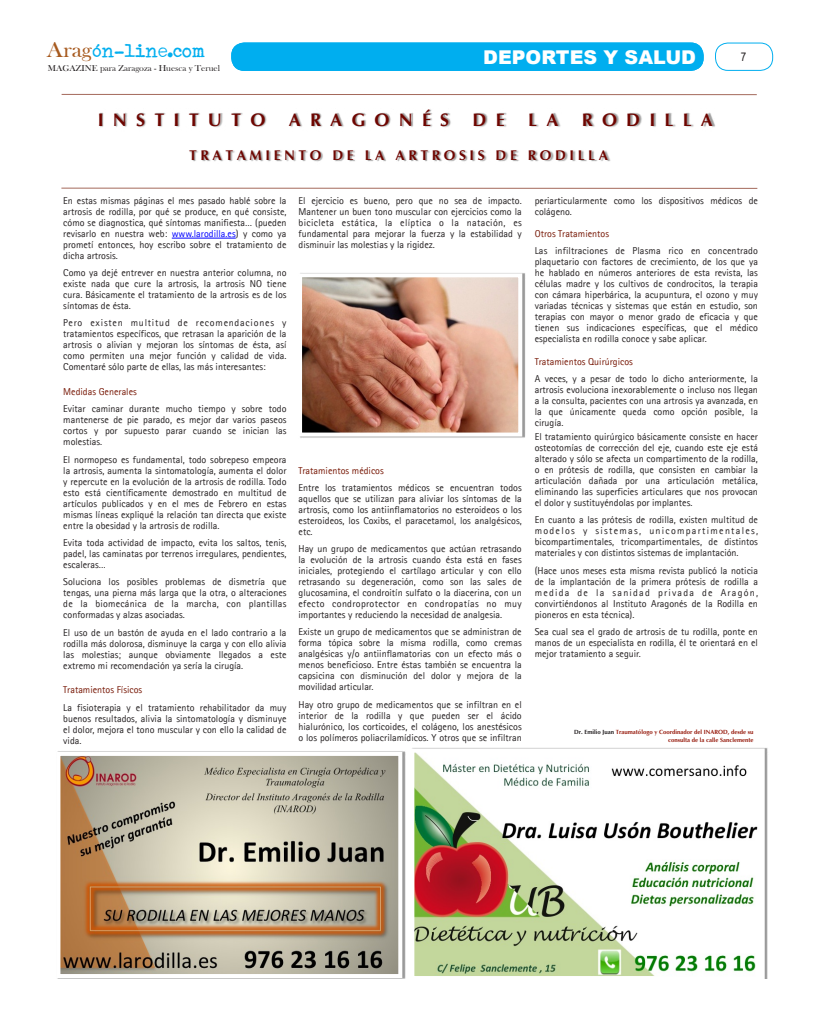
<style>
.page{position:relative;width:820px;height:1021px;background:#fff}
.page>*{position:absolute;margin:0;border:0;box-sizing:border-box;transform-origin:0 0}
.t1{font:22.3px "Bask Old Face";color:#a75a1f;scale:1.07 1}
.t2{font:900 19px "Arial";color:#fff}
.t3{font:18.8px "Typenoksidi";color:#00aeef}
.t4{font:700 18px "Optima";letter-spacing:.51em;color:#6e0500}
.t5{font:700 14px "Optima";letter-spacing:.25em;color:#6e0500}
.t6{font:12px "Arial Narrow";color:#231f20}
.t7{font:10px/11px "Agfa Rotis Sans Serif";color:#231f20;text-align:justify}
.t8{font:8.7px "Bask Old Face";color:#231f20;scale:1.07 1}
.t9{font:700 6px/8px "Optima";color:#971c0e;text-align:right}
.s1{color:#00f}
.s2{color:#771806}
.s3{color:#231f20}
</style>
<div class="page">
<div style="left:714px;top:43px;width:58px;height:28px;border:1px solid #00aeef;border-radius:13px"></div>
<div style="left:231px;top:43px;width:472px;height:28px;background:#00aeef;border-radius:13px"></div>
<img style="left:99px;top:109px;width:616px;height:53px">
<hr style="left:172px;top:238px;width:64px;height:1px;background:#00f">
<hr style="left:61px;top:188px;width:696px;height:1px;background:#a4695b">
<hr style="left:62px;top:94px;width:694px;height:1px;background:#a4695b">
<img style="left:61px;top:757px;width:336px;height:216px">
<div style="left:56px;top:752px;width:346px;height:226px;border:4px solid #fff"></div>
<svg style="left:412px;top:748px;width:352px;height:228px"></svg>
<img style="left:300px;top:273px;width:225px;height:165px">
<img style="left:303px;top:278px;width:214px;height:153px">
<div style="left:298px;top:273px;width:224px;height:163px;border:4px solid #fff"></div>
<p class="t1" style="left:47px;top:38px;width:43px">Arag</p>
<p class="t3" style="left:93px;top:39px;width:114px">ón-line.com</p>
<p class="t2" style="left:483px;top:43px;width:214px">DEPORTES Y SALUD</p>
<p class="t8" style="left:48px;top:63px;width:162px">MAGAZINE para Zaragoza - Huesca y Teruel</p>
<p class="t6" style="left:740px;top:48px;width:7px">7</p>
<h3 class="t4" style="left:98px;top:109px;width:169px">INSTITUTO</h3>
<h3 class="t4" style="left:289px;top:109px;width:162px">ARAGONÉS</h3>
<h3 class="t4" style="left:472px;top:109px;width:34px">D E</h3>
<h3 class="t4" style="left:528px;top:109px;width:32px">L A</h3>
<h3 class="t4" style="left:581px;top:109px;width:133px">RODILLA</h3>
<h3 class="t5" style="left:189px;top:147px;width:420px">TRATAMIENTO DE LA ARTROSIS DE RODILLA</h3>
<p class="t7" style="left:63px;top:195px;width:225px">En estas mismas páginas el mes pasado hablé sobre la artrosis de rodilla, por qué se produce, en qué consiste, cómo se diagnostica, qué síntomas manifiesta… (pueden revisarlo en nuestra web: <span class="s1">www.larodilla.es</span>) y como ya prometí entonces, hoy escribo sobre el tratamiento de dicha artrosis.</p>
<p class="t7" style="left:63px;top:267px;width:225px">Como ya dejé entrever en nuestra anterior columna, no existe nada que cure la artrosis, la artrosis NO tiene cura. Básicamente el tratamiento de la artrosis es de los síntomas de ésta.</p>
<p class="t7" style="left:63px;top:317px;width:224px">Pero existen multitud de recomendaciones y tratamientos específicos, que retrasan la aparición de la artrosis o alivian y mejoran los síntomas de ésta, así como permiten una mejor función y calidad de vida.<br>Comentaré sólo parte de ellas, las más interesantes:</p>
<p class="t7" style="left:63px;top:383px;width:225px;line-height:17px"><span class="s2">Medidas Generales<br></span>Evitar caminar durante mucho tiempo y sobre todo</p>
<p class="t7" style="left:63px;top:414px;width:225px">mantenerse de pie parado, es mejor dar varios paseos cortos y por supuesto parar cuando se inician las molestias.</p>
<p class="t7" style="left:63px;top:454px;width:225px">El normopeso es fundamental, todo sobrepeso empeora la artrosis, aumenta la sintomatología, aumenta el dolor y repercute en la evolución de la artrosis de rodilla. Todo esto está científicamente demostrado en multitud de artículos publicados y en el mes de Febrero en estas mismas líneas expliqué la relación tan directa que existe entre la obesidad y la artrosis de rodilla.</p>
<p class="t7" style="left:63px;top:537px;width:225px">Evita toda actividad de impacto, evita los saltos, tenis, padel, las caminatas por terrenos irregulares, pendientes, escaleras…</p>
<p class="t7" style="left:63px;top:576px;width:225px">Soluciona los posibles problemas de dismetría que tengas, una pierna más larga que la otra, o alteraciones de la biomecánica de la marcha, con plantillas conformadas y alzas asociadas.</p>
<p class="t7" style="left:63px;top:627px;width:225px">El uso de un bastón de ayuda en el lado contrario a la rodilla más dolorosa, disminuye la carga y con ello alivia las molestias; aunque obviamente llegados a este extremo mi recomendación ya sería la cirugía.</p>
<p class="t7" style="left:63px;top:681px;width:224px;line-height:18px"><span class="s2">Tratamientos Físicos<br></span>La fisioterapia y el tratamiento rehabilitador da muy</p>
<p class="t7" style="left:63px;top:713px;width:224px">buenos resultados, alivia la sintomatología y disminuye el dolor, mejora el tono muscular y con ello la calidad de vida.</p>
<p class="t7" style="left:534px;top:195px;width:224px">periarticularmente como los dispositivos médicos de colágeno.</p>
<p class="t7" style="left:534px;top:225px;width:225px;line-height:17px"><span class="s2">Otros Tratamientos<br></span>Las infiltraciones de Plasma rico en concentrado</p>
<p class="t7" style="left:534px;top:256px;width:225px">plaquetario con factores de crecimiento, de los que ya he hablado en números anteriores de esta revista, las células madre y los cultivos de condrocitos, la terapia con cámara hiperbárica, la acupuntura, el ozono y muy variadas técnicas y sistemas que están en estudio, son terapias con mayor o menor grado de eficacia y que tienen sus indicaciones específicas, que el médico especialista en rodilla conoce y sabe aplicar.</p>
<p class="t7" style="left:534px;top:353px;width:225px;line-height:17px"><span class="s2">Tratamientos Quirúrgicos<br></span>A veces, y a pesar de todo lo dicho anteriormente, la</p>
<p class="t7" style="left:534px;top:384px;width:225px">artrosis evoluciona inexorablemente o incluso nos llegan a la consulta, pacientes con una artrosis ya avanzada, en la que únicamente queda como opción posible, la cirugía.</p>
<p class="t7" style="left:534px;top:431px;width:225px">El tratamiento quirúrgico básicamente consiste en hacer osteotomías de corrección del eje, cuando este eje está alterado y sólo se afecta un compartimento de la rodilla, o en prótesis de rodilla, que consisten en cambiar la articulación dañada por una articulación metálica, eliminando las superficies articulares que nos provocan el dolor y sustituyéndolas por implantes.</p>
<p class="t7" style="left:534px;top:514px;width:225px">En cuanto a las prótesis de rodilla, existen multitud de modelos y sistemas, unicompartimentales, bicompartimentales, tricompartimentales, de distintos materiales y con distintos sistemas de implantación.</p>
<p class="t7" style="left:534px;top:565px;width:225px">(Hace unos meses esta misma revista publicó la noticia de la implantación de la primera prótesis de rodilla a medida de la sanidad privada de Aragón, convirtiéndonos al Instituto Aragonés de la Rodilla en pioneros en esta técnica).</p>
<p class="t7" style="left:534px;top:626px;width:224px">Sea cual sea el grado de artrosis de tu rodilla, ponte en manos de un especialista en rodilla, él te orientará en el mejor tratamiento a seguir.</p>
<p class="t7" style="left:298px;top:195px;width:225px">El ejercicio es bueno, pero que no sea de impacto.<br>Mantener un buen tono muscular con ejercicios como la bicicleta estática, la elíptica o la natación, es fundamental para mejorar la fuerza y la estabilidad y disminuir las molestias y la rigidez.</p>
<p class="t7" style="left:298px;top:462px;width:224px;line-height:17px"><span class="s2">Tratamientos médicos<br></span>Entre los tratamientos médicos se encuentran todos</p>
<p class="t7" style="left:298px;top:493px;width:225px">aquellos que se utilizan para aliviar los síntomas de la artrosis, como los antiinflamatorios no esteroideos o los esteroideos, los Coxibs, el paracetamol, los analgésicos, etc.</p>
<p class="t7" style="left:298px;top:543px;width:225px">Hay un grupo de medicamentos que actúan retrasando la evolución de la artrosis cuando ésta está en fases iniciales, protegiendo el cartílago articular y con ello retrasando su degeneración, como son las sales de glucosamina, el condroitín sulfato o la diacerina, con un efecto condroprotector en condropatías no muy importantes y reduciendo la necesidad de analgesia.</p>
<p class="t7" style="left:298px;top:626px;width:225px">Existe un grupo de medicamentos que se administran de forma tópica sobre la misma rodilla, como cremas analgésicas y/o antiinflamatorias con un efecto más o menos beneficioso. Entre éstas también se encuentra la capsicina con disminución del dolor y mejora de la movilidad articular.</p>
<p class="t7" style="left:298px;top:699px;width:225px">Hay otro grupo de medicamentos que se infiltran en el interior de la rodilla y que pueden ser el ácido hialurónico, los corticoides, el colágeno, los anestésicos o los polímeros poliacrilamídicos. Y otros que se infiltran</p>
<p class="t9" style="left:574px;top:728px;width:181px"><span class="s3">Dr. Emilio Juan</span> Traumatólogo y Coordinador del INAROD, desde su consulta de la calle Sanclemente</p>
</div>
